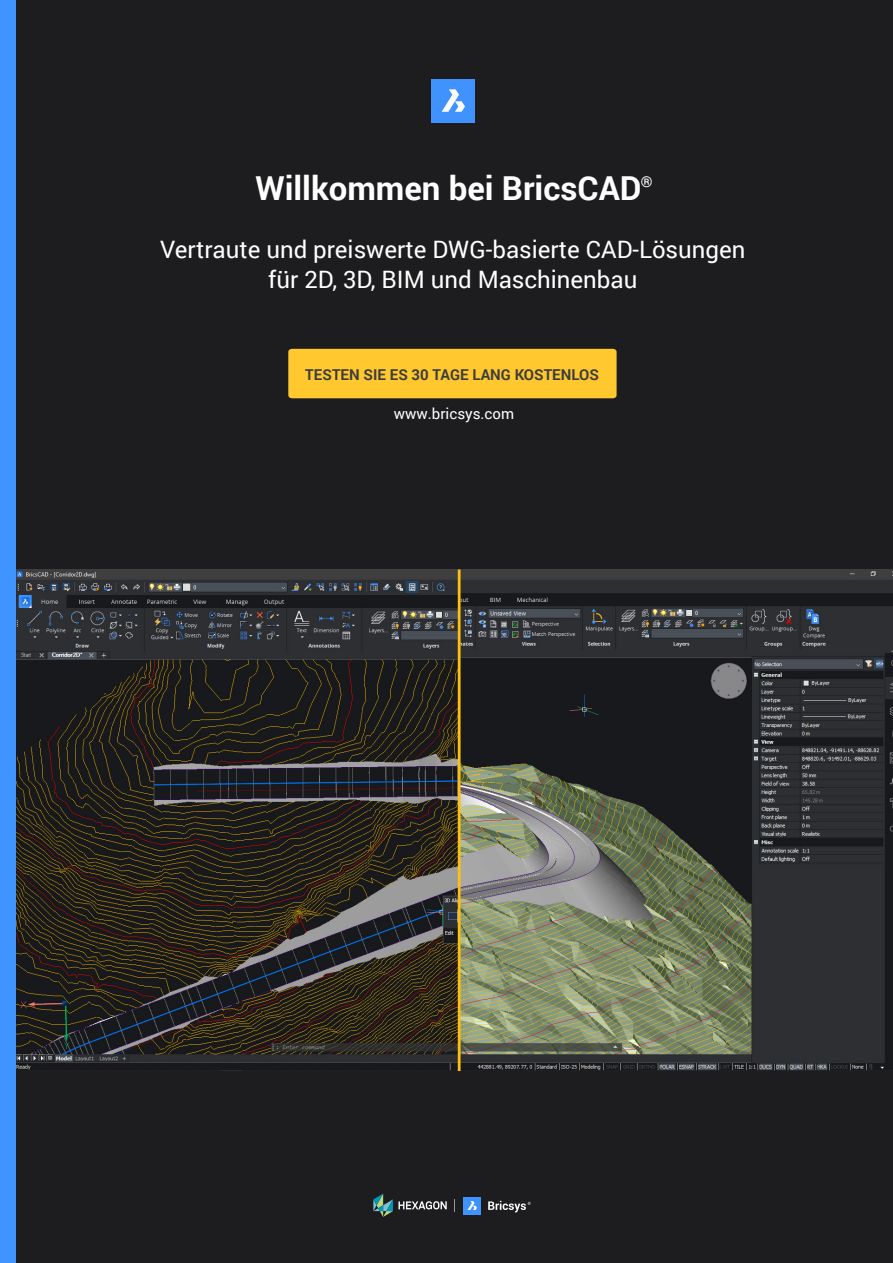
<style>
.page{position:relative;width:893px;height:1263px;background:#1d1d1f}
.page>*{position:absolute;margin:0;border:0;box-sizing:border-box;transform-origin:0 0}
.t1{font:700 33px "Roboto";color:#fff}
.t2{font:24px/30px "Roboto";color:#fff;text-align:center}
.t3{font:700 15px "Roboto";color:#3e3d3e}
.t4{font:15px "Roboto";color:#fff}
.t5{font:700 15px "Roboto";color:#fff}
</style>
<div class="page">
<div style="left:431px;top:79px;width:44px;height:43px;background:#4093ff"></div>
<svg style="left:442px;top:89px;width:23px;height:23px"></svg>
<div style="left:288px;top:349px;width:329px;height:49px;background:#ffc82e"></div>
<div style="left:463px;top:1197px;width:18px;height:17px;background:#3f93ff"></div>
<svg style="left:468px;top:1201px;width:9px;height:9px"></svg>
<svg style="left:488px;top:1201px;width:43px;height:10px"></svg>
<svg style="left:373px;top:1193px;width:74px;height:24px"></svg>
<svg style="left:454px;top:1199px;width:1px;height:12px"></svg>
<div style="left:0;top:0;width:16px;height:1263px;background:#3f94ff"></div>
<img style="left:16px;top:570px;width:877px;height:501px">
<h1 class="t1" style="left:255px;top:165px;width:387px">Willkommen bei BricsCAD</h1>
<p class="t2" style="left:160px;top:234px;width:587px">Vertraute und preiswerte DWG-basierte CAD-Lösungen für 2D, 3D, BIM und Maschinenbau</p>
<p class="t5" style="left:641px;top:171px;width:13px">®</p>
<p class="t3" style="left:305px;top:364px;width:295px">TESTEN SIE ES 30 TAGE LANG KOSTENLOS</p>
<p class="t4" style="left:373px;top:403px;width:143px">on www.bricsys.com</p>
</div>
